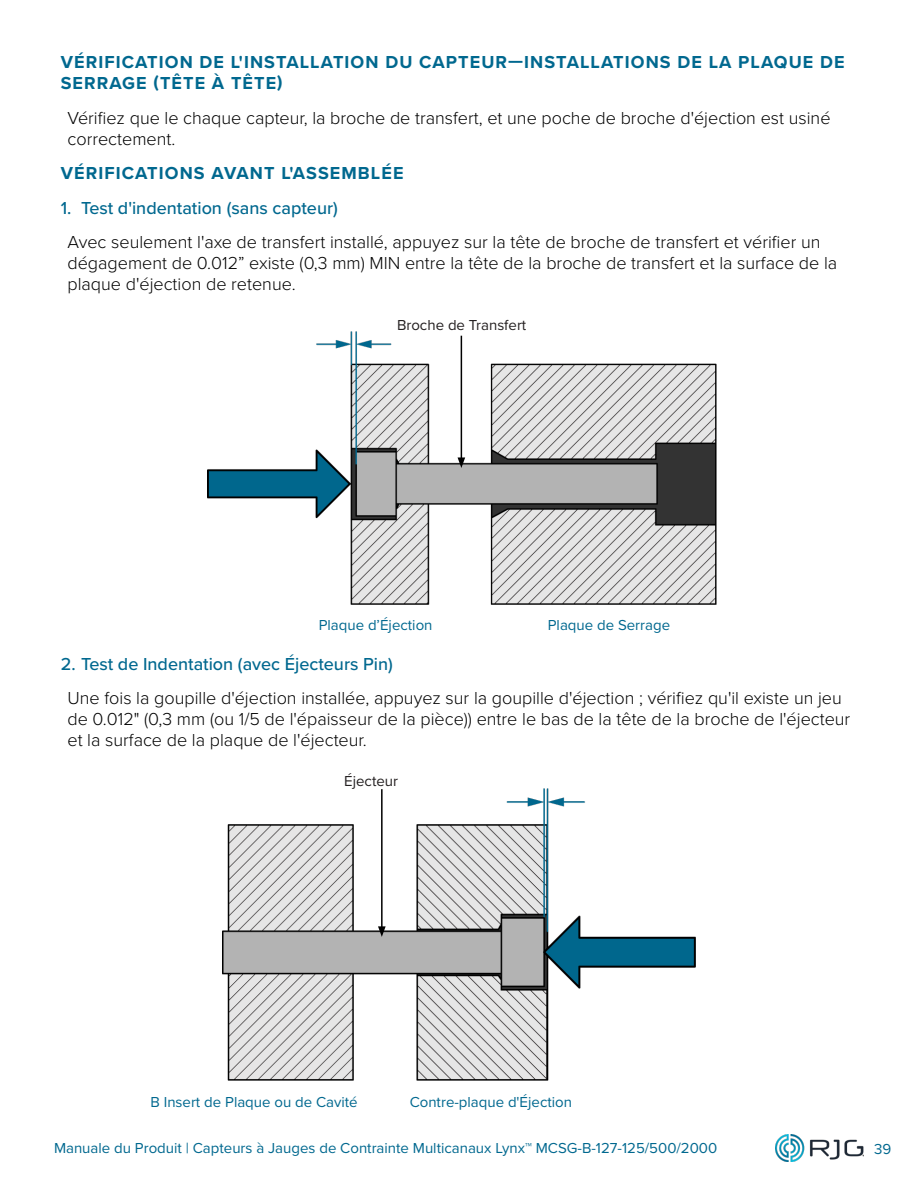
<style>
.page{position:relative;width:918px;height:1188px;background:#fff}
.page>*{position:absolute;margin:0;border:0;box-sizing:border-box;transform-origin:0 0}
.t1{font:300 18px/21px "Proxima Nova";color:#000}
.t2{font:700 18px/21px "Proxima Nova";letter-spacing:.06em;color:#00688f}
.t3{font:500 18px "Proxima Nova";color:#00688f}
.t4{font:15px "Proxima Nova";color:#00688f}
.t5{font:15px "Proxima Nova";color:#231f20}
</style>
<div class="page">
<img style="left:776px;top:1134px;width:88px;height:27px">
<img style="left:207px;top:331px;width:509px;height:274px">
<img style="left:223px;top:789px;width:472px;height:291px">
<hr style="left:461px;top:336px;width:1px;height:124px;background:#000">
<svg style="left:458px;top:457px;width:7px;height:11px"></svg>
<hr style="left:381px;top:789px;width:2px;height:140px;background:#000">
<svg style="left:378px;top:926px;width:8px;height:11px"></svg>
<p class="t2" style="left:61px;top:51px;width:785px">VÉRIFICATION DE L'INSTALLATION DU CAPTEUR—INSTALLATIONS DE LA PLAQUE DE<br>SERRAGE (TÊTE À TÊTE)</p>
<p class="t1" style="left:68px;top:106px;width:765px">Vérifiez que le chaque capteur, la broche de transfert, et une poche de broche d'éjection est usiné correctement.</p>
<p class="t2" style="left:61px;top:162px;width:344px">VÉRIFICATIONS AVANT L'ASSEMBLÉE</p>
<p class="t3" style="left:61px;top:194px;width:279px">1. Test d'indentation (sans capteur)</p>
<p class="t1" style="left:68px;top:231px;width:771px">Avec seulement l'axe de transfert installé, appuyez sur la tête de broche de transfert et vérifier un dégagement de 0.012” existe (0,3 mm) MIN entre la tête de la broche de transfert et la surface de la plaque d'éjection de retenue.</p>
<p class="t5" style="left:397px;top:314px;width:131px">Broche de Transfert</p>
<p class="t4" style="left:319px;top:614px;width:115px">Plaque d’Éjection</p>
<p class="t4" style="left:548px;top:614px;width:124px">Plaque de Serrage</p>
<p class="t3" style="left:61px;top:650px;width:334px">2. Test de Indentation (avec Éjecteurs Pin)</p>
<p class="t1" style="left:68px;top:687px;width:784px">Une fois la goupille d'éjection installée, appuyez sur la goupille d'éjection ; vérifiez qu'il existe un jeu de 0.012" (0,3 mm (ou 1/5 de l'épaisseur de la pièce)) entre le bas de la tête de la broche de l'éjecteur et la surface de la plaque de l'éjecteur.</p>
<p class="t5" style="left:344px;top:770px;width:55px">Éjecteur</p>
<p class="t4" style="left:150px;top:1091px;width:209px">B Insert de Plaque ou de Cavité</p>
<p class="t4" style="left:410px;top:1091px;width:164px">Contre-plaque d'Éjection</p>
<p class="t4" style="left:54px;top:1136px;width:665px">Manuale du Produit | Capteurs à Jauges de Contrainte Multicanaux Lynx™ MCSG‑B‑127‑125/500/2000</p>
<p class="t4" style="left:874px;top:1137px;width:19px">39</p>
</div>
